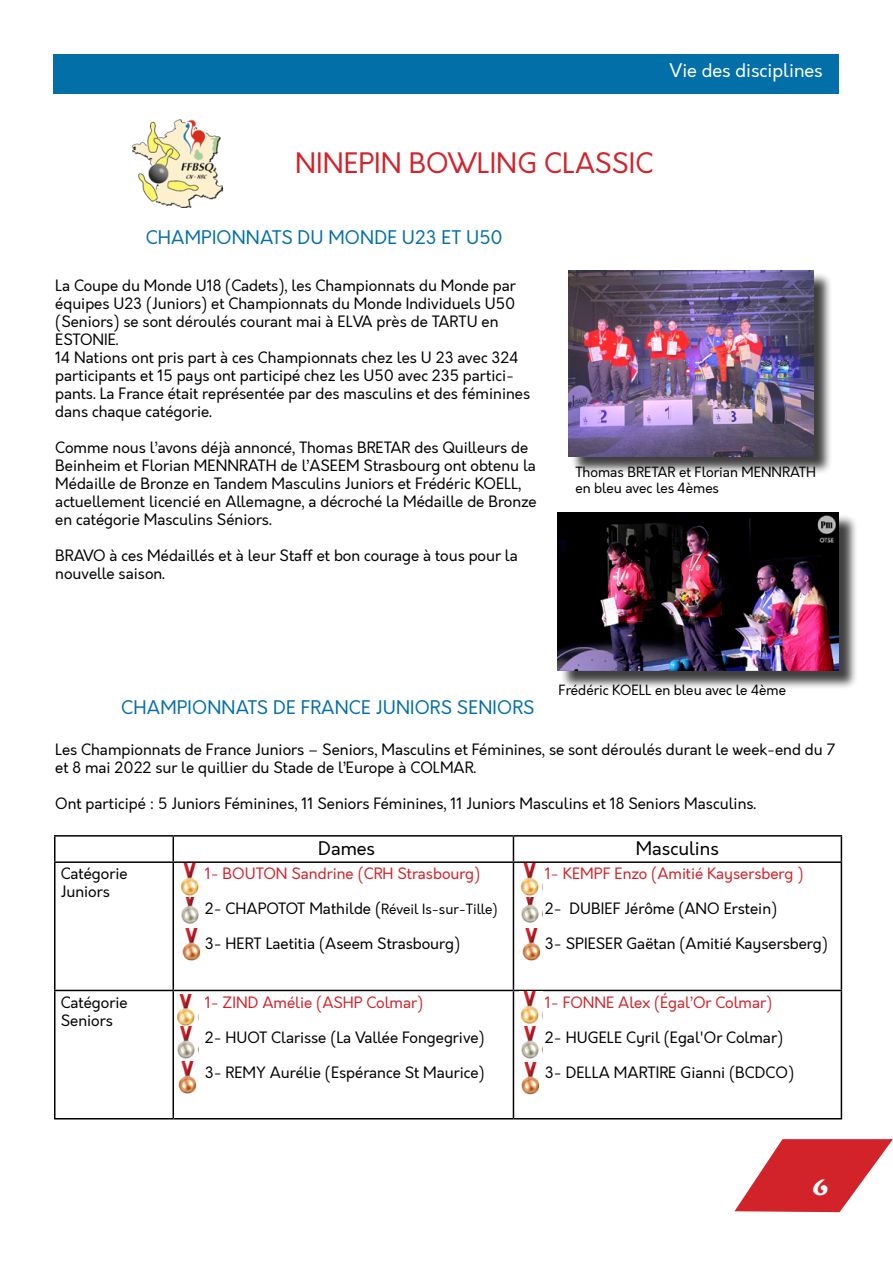
<style>
.page{position:relative;width:893px;height:1263px;background:#fff}
.page>*{position:absolute;margin:0;border:0;box-sizing:border-box;transform-origin:0 0}
.t1{font:27px "Orkney";color:#d2232a}
.t2{font:700 22.5px "Magneto";color:#fff}
.t3{font:18px "Orkney";letter-spacing:.01em;color:#026fa8}
.t4{font:18px "Orkney";color:#fff}
.t5{font:18px "Orkney";color:#000}
.t6{font:15px/18px "Orkney";color:#000}
.t7{font:15px "Orkney";color:#d2232a}
.t8{font:13.5px/16.2px "Orkney";color:#000}
.s1{color:#fff}
.s2{font-size:13.5px}
</style>
<div class="page">
<div style="left:53px;top:54px;width:786px;height:40px;background:#026fa9"></div>
<svg style="left:734px;top:1139px;width:159px;height:74px"></svg>
<img style="left:133px;top:119px;width:89px;height:88px">
<hr style="left:54px;top:835px;width:119px;height:1px;background:#000">
<hr style="left:54px;top:836px;width:2px;height:25px;background:#000">
<hr style="left:173px;top:835px;width:340px;height:1px;background:#000">
<svg style="left:173px;top:836px;width:1px;height:25px"></svg>
<hr style="left:513px;top:835px;width:329px;height:1px;background:#000">
<svg style="left:513px;top:836px;width:1px;height:25px"></svg>
<svg style="left:841px;top:836px;width:1px;height:25px"></svg>
<hr style="left:54px;top:861px;width:119px;height:2px;background:#000">
<hr style="left:54px;top:863px;width:2px;height:127px;background:#000">
<hr style="left:173px;top:861px;width:340px;height:2px;background:#000">
<hr style="left:173px;top:863px;width:1px;height:127px;background:#000">
<hr style="left:513px;top:861px;width:329px;height:2px;background:#000">
<hr style="left:513px;top:863px;width:1px;height:127px;background:#000">
<hr style="left:841px;top:863px;width:1px;height:127px;background:#000">
<hr style="left:54px;top:990px;width:119px;height:1px;background:#000">
<hr style="left:54px;top:991px;width:2px;height:127px;background:#000">
<hr style="left:173px;top:990px;width:340px;height:1px;background:#000">
<hr style="left:173px;top:991px;width:1px;height:127px;background:#000">
<hr style="left:513px;top:990px;width:329px;height:1px;background:#000">
<hr style="left:513px;top:991px;width:1px;height:127px;background:#000">
<hr style="left:841px;top:991px;width:1px;height:127px;background:#000">
<hr style="left:54px;top:1118px;width:119px;height:1px;background:#000">
<hr style="left:173px;top:1118px;width:340px;height:1px;background:#000">
<hr style="left:513px;top:1118px;width:329px;height:1px;background:#000">
<div style="left:559px;top:514px;width:299px;height:175px;background:#000;opacity:.75"></div>
<img style="left:558px;top:512px;width:281px;height:159px">
<div style="left:570px;top:272px;width:262px;height:203px;background:#000;opacity:.75"></div>
<img style="left:568px;top:270px;width:245px;height:186px">
<img style="left:177px;top:994px;width:21px;height:65px">
<img style="left:521px;top:992px;width:18px;height:32px">
<img style="left:181px;top:897px;width:21px;height:64px">
<img style="left:181px;top:864px;width:18px;height:32px">
<img style="left:521px;top:897px;width:21px;height:64px">
<img style="left:521px;top:864px;width:18px;height:32px">
<img style="left:521px;top:1026px;width:21px;height:33px">
<img style="left:178px;top:1061px;width:19px;height:32px">
<img style="left:521px;top:1062px;width:19px;height:32px">
<p class="t4" style="left:669px;top:59px;width:155px">Vie des disciplines</p>
<h1 class="t1" style="left:295px;top:146px;width:360px">NINEPIN BOWLING CLASSIC</h1>
<p class="t3" style="left:146px;top:226px;width:358px">CHAMPIONNATS DU MONDE U23 ET U50</p>
<p class="t6" style="left:55px;top:277px;width:476px">La Coupe du Monde U18 (Cadets), les Championnats du Monde par équipes U23 (Juniors) et Championnats du Monde Individuels U50 (Seniors) se sont déroulés courant mai à ELVA près de TARTU en ESTONIE.<br>14 Nations ont pris part à ces Championnats chez les U 23 avec 324 participants et 15 pays ont participé chez les U50 avec 235 partici&shy;pants. La France était représentée par des masculins et des féminines dans chaque catégorie.</p>
<p class="t6" style="left:55px;top:439px;width:483px">Comme nous l’avons déjà annoncé, Thomas BRETAR des Quilleurs de Beinheim et Florian MENNRATH de l’ASEEM Strasbourg ont obtenu la Médaille de Bronze en Tandem Masculins Juniors et Frédéric KOELL, actuellement licencié en Allemagne, a décroché la Médaille de Bronze en catégorie Masculins Séniors.</p>
<p class="t6" style="left:55px;top:547px;width:464px">BRAVO à ces Médaillés et à leur Staff et bon courage à tous pour la nouvelle saison.</p>
<p class="t8" style="left:575px;top:464px;width:242px">Thomas BRETAR et Florian MENNRATH en bleu avec les 4èmes</p>
<p class="t3" style="left:121px;top:696px;width:415px">CHAMPIONNATS DE FRANCE JUNIORS SENIORS</p>
<p class="t8" style="left:558px;top:682px;width:229px">Frédéric KOELL en bleu avec le 4ème</p>
<p class="t6" style="left:55px;top:741px;width:781px">Les Championnats de France Juniors – Seniors, Masculins et Féminines, se sont déroulés durant le week-end du 7 et 8 mai 2022 sur le quillier du Stade de l’Europe à COLMAR.</p>
<p class="t6" style="left:55px;top:795px;width:702px">Ont participé : 5 Juniors Féminines, 11 Seniors Féminines, 11 Juniors Masculins et 18 Seniors Masculins.</p>
<p class="t5" style="left:312px;top:837px;width:65px"><span class="s1">f</span>Dames</p>
<p class="t5" style="left:636px;top:837px;width:85px">Masculins</p>
<p class="t6" style="left:61px;top:865px;width:68px">Catégorie<br>Juniors</p>
<p class="t7" style="left:205px;top:864px;width:277px">1- BOUTON Sandrine (CRH Strasbourg)</p>
<p class="t6" style="left:205px;top:900px;width:294px">2- CHAPOTOT Mathilde (<span class="s2">Réveil Is-sur-Tille)</span></p>
<p class="t6" style="left:205px;top:935px;width:257px">3- HERT Laetitia (Aseem Strasbourg)</p>
<p class="t6" style="left:61px;top:994px;width:68px">Catégorie<br>Seniors</p>
<p class="t7" style="left:205px;top:992px;width:220px">1- ZIND Amélie (ASHP Colmar)</p>
<p class="t6" style="left:205px;top:1029px;width:281px">2- HUOT Clarisse (La Vallée Fongegrive)</p>
<p class="t6" style="left:205px;top:1064px;width:281px">3- REMY Aurélie (Espérance St Maurice)</p>
<p class="t7" style="left:545px;top:864px;width:260px">1- KEMPF Enzo (Amitié Kaysersberg )</p>
<p class="t6" style="left:545px;top:900px;width:234px">2- DUBIEF Jérôme (ANO Erstein)</p>
<p class="t6" style="left:545px;top:935px;width:284px">3- SPIESER Gaëtan (Amitié Kaysersberg)</p>
<p class="t7" style="left:545px;top:992px;width:229px">1- FONNE Alex (Égal’Or Colmar)</p>
<p class="t6" style="left:545px;top:1029px;width:240px">2- HUGELE Cyril (Egal'Or Colmar)</p>
<p class="t6" style="left:545px;top:1064px;width:251px">3- DELLA MARTIRE Gianni (BCDCO)</p>
<h2 class="t2" style="left:812px;top:1175px;width:18px">6</h2>
</div>
